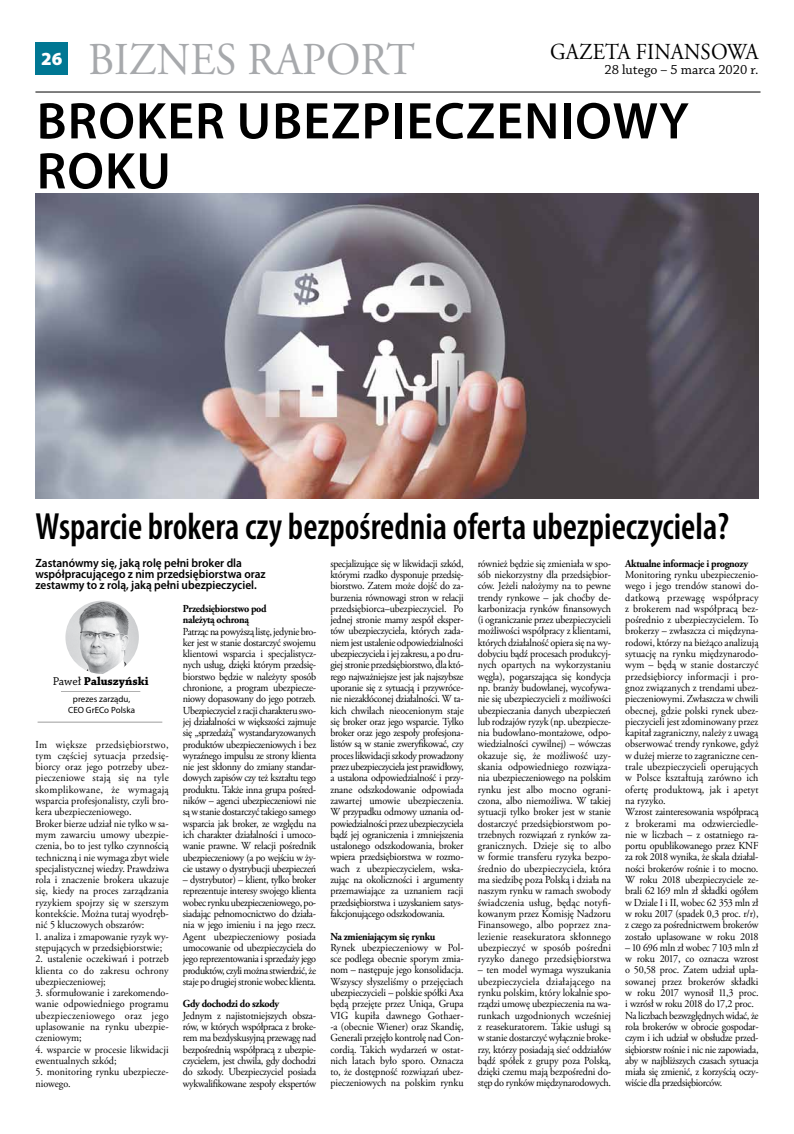
<style>
.page{position:relative;width:794px;height:1134px;background:#fff}
.page>*{position:absolute;margin:0;border:0;box-sizing:border-box;transform-origin:0 0}
.t1{font:600 52px/50px "Myriad Pro";letter-spacing:.02em;color:#000}
.t2{font:45.5px "Adobe Garamond Pro";color:#a7a9ac;scale:.95 1}
.t3{font:600 condensed 38px "Myriad Pro";color:#000;scale:.95 1}
.t4{font:22.8px "Adobe Garamond Pro";letter-spacing:.005em;color:#000;scale:.92 1}
.t5{font:900 18.5px "Myriad Pro";color:#fff}
.t6{font:13.9px "Chaparral Pro";color:#000}
.t7{font:600 12px/11.3px "Myriad Pro";color:#000;scale:.95 1}
.t8{font:700 12px "Chaparral Pro";color:#000}
.t9{font:10.7px/11.3px "Adobe Garamond Pro";letter-spacing:-.005em;color:#000;text-align:justify;scale:.95 1}
.t10{font:10.7px/11.3px "Adobe Garamond Pro";letter-spacing:-.025em;color:#000;scale:.95 1}
.t11{font:700 10.7px/11.3px "Adobe Garamond Pro";letter-spacing:-.03em;color:#000;scale:.95 1}
.t12{font:9px/11px "Myriad Pro";color:#000;text-align:center}
.s1{font-weight:400}
</style>
<div class="page">
<hr style="left:35px;top:92px;width:725px;height:1px;background:#000">
<div style="left:35px;top:43px;width:33px;height:32px;background:#007793"></div>
<img style="left:65px;top:601px;width:74px;height:73px;border-radius:37px">
<hr style="left:61px;top:691px;width:79px;height:1px;background:#000">
<hr style="left:38px;top:722px;width:124px;height:1px;background:#000">
<img style="left:35px;top:194px;width:723px;height:305px">
<h3 class="t5" style="left:41px;top:48px;width:23px">26</h3>
<h2 class="t2" style="left:88px;top:41px;width:345px">Biznes RaPoRt</h2>
<h1 class="t1" style="left:37px;top:100px;width:653px">broker ubezpieczeniowy roku</h1>
<h3 class="t4" style="left:550px;top:43px;width:228px">gazeta finansowa</h3>
<p class="t6" style="left:604px;top:64px;width:156px">28 lutego – 5 marca 2020 r.</p>
<h3 class="t3" style="left:35px;top:513px;width:731px">Wsparcie brokera czy bezpośrednia oferta ubezpieczyciela?</h3>
<p class="t7" style="left:35px;top:558px;width:244px">zastanówmy się, jaką rolę pełni broker dla współpracującego z nim przedsiębiorstwa oraz zestawmy to z rolą, jaką pełni ubezpieczyciel.</p>
<p class="t11" style="left:625px;top:558px;width:131px">Aktualne informacje i prognozy</p>
<p class="t9" style="left:625px;top:570px;width:142px;text-align:left">Monitoring rynku ubezpieczenio&shy;wego i jego trendów stanowi do&shy;datkową przewagę współpracy z brokerem nad współpracą bez&shy;pośrednio z ubezpieczycielem. to brokerzy – zwłaszcza ci międzyna&shy;rodowi, którzy na bieżąco analizują sytuację na rynku międzynarodo&shy;wym – będą w stanie dostarczyć przedsiębiorcy informacji i pro&shy;gnoz związanych z trendami ubez&shy;pieczeniowymi. zwłaszcza w chwili obecnej, gdzie polski rynek ubez&shy;pieczycieli jest zdominowany przez kapitał zagraniczny, należy z uwagą obserwować trendy rynkowe, gdyż w dużej mierze to zagraniczne cen&shy;trale ubezpieczycieli operujących w Polsce kształtują zarówno ich ofertę produktową, jak i apetyt na ryzyko.<br>wzrost zainteresowania współpracą z brokerami ma odzwierciedle&shy;nie w liczbach – z ostatniego ra&shy;portu opublikowanego przez Knf za rok 2018 wynika, że skala działal&shy;ności brokerów rośnie i to mocno. w roku 2018 ubezpieczyciele ze&shy;brali 62 169 mln zł składki ogółem w Dziale i i ii, wobec 62 353 mln zł w roku 2017 (spadek 0,3 proc. r/r), z czego za pośrednictwem brokerów zostało uplasowane w roku 2018</p>
<p class="t10" style="left:625px;top:943px;width:142px">– 10 696 mln zł wobec 7 103 mln zł w roku 2017, co oznacza wzrost o 50,58 proc. zatem udział upla&shy;sowanej przez brokerów składki w roku 2017 wynosił 11,3 proc. i wzrósł w roku 2018 do 17,2 proc. na liczbach bezwzględnych widać, że rola brokerów w obrocie gospodar&shy;czym i ich udział w obsłudze przed&shy;siębiorstw rośnie i nic nie zapowiada, aby w najbliższych czasach sytuacja miała się zmienić, z korzyścią oczy&shy;wiście dla przedsiębiorców.</p>
<p class="t9" style="left:478px;top:559px;width:142px">również będzie się zmieniała w spo&shy;sób niekorzystny dla przedsiębior&shy;ców. Jeżeli nałożymy na to pewne trendy rynkowe – jak choćby de&shy;karbonizacja rynków finansowych (i ograniczanie przez ubezpieczycieli możliwości współpracy z klientami, których działalność opiera się na wy&shy;dobyciu bądź procesach produkcyj&shy;nych opartych na wykorzystaniu węgla), pogarszająca się kondycja np. branży budowlanej, wycofywa&shy;nie się ubezpieczycieli z możliwości ubezpieczania danych ubezpieczeń lub rodzajów ryzyk (np. ubezpiecze&shy;nia budowlano-montażowe, odpo&shy;wiedzialności cywilnej) – wówczas okazuje się, że możliwość uzy&shy;skania odpowiedniego rozwiąza&shy;nia ubezpieczeniowego na polskim rynku jest albo mocno ograni&shy;czona, albo niemożliwa. w takiej sytuacji tylko broker jest w stanie dostarczyć przedsiębiorstwom po&shy;trzebnych rozwiązań z rynków za&shy;granicznych. Dzieje się to albo w formie transferu ryzyka bezpo&shy;średnio do ubezpieczyciela, która ma siedzibę poza Polską i działa na naszym rynku w ramach swobody świadczenia usług, będąc notyfi&shy;kowanym przez Komisję nadzoru finansowego, albo poprzez zna&shy;lezienie reasekuratora skłonnego ubezpieczyć w sposób pośredni ryzyko danego przedsiębiorstwa</p>
<p class="t9" style="left:478px;top:965px;width:142px">– ten model wymaga wyszukania ubezpieczyciela działającego na rynku polskim, który lokalnie spo&shy;rządzi umowę ubezpieczenia na wa&shy;runkach uzgodnionych wcześniej z reasekuratorem. takie usługi są w stanie dostarczyć wyłącznie broke&shy;rzy, którzy posiadają sieć oddziałów bądź spółek z grupy poza Polską, dzięki czemu mają bezpośredni do&shy;stęp do rynków międzynarodowych.</p>
<p class="t9" style="left:330px;top:559px;width:142px">specjalizujące się w likwidacji szkód, którymi rzadko dysponuje przedsię&shy;biorstwo. zatem może dojść do za&shy;burzenia równowagi stron w relacji przedsiębiorca–ubezpieczyciel. Po jednej stronie mamy zespół eksper&shy;tów ubezpieczyciela, których zada&shy;niem jest ustalenie odpowiedzialności ubezpieczyciela i jej zakresu, a po dru&shy;giej stronie przedsiębiorstwo, dla któ&shy;rego najważniejsze jest jak najszybsze uporanie się z sytuacją i przywróce&shy;nie niezakłóconej działalności. w ta&shy;kich chwilach nieocenionym staje się broker oraz jego wsparcie. tylko broker oraz jego zespoły profesjona&shy;listów są w stanie zweryfikować, czy proces likwidacji szkody prowadzony przez ubezpieczyciela jest prawidłowy, a ustalona odpowiedzialność i przy&shy;znane odszkodowanie odpowiada zawartej umowie ubezpieczenia. w przypadku odmowy uznania od&shy;powiedzialności przez ubezpieczyciela bądź jej ograniczenia i zmniejszenia ustalonego odszkodowania, broker wpiera przedsiębiorstwa w rozmo&shy;wach z ubezpieczycielem, wska&shy;zując na okoliczności i argumenty przemawiające za uznaniem racji przedsiębiorstwa i uzyskaniem satys&shy;fakcjonującego odszkodowania.</p>
<p class="t11" style="left:330px;top:931px;width:112px">Na zmieniającym się rynku</p>
<p class="t9" style="left:330px;top:943px;width:142px">Rynek ubezpieczeniowy w Pol&shy;sce podlega obecnie sporym zmia&shy;nom – następuje jego konsolidacja. wszyscy słyszeliśmy o przejęciach ubezpieczycieli – polskie spółki axa będą przejęte przez Uniqa, grupa Vig kupiła dawnego gothaer--a (obecnie wiener) oraz skandię, generali przejęło kontrolę nad Con&shy;cordią. takich wydarzeń w ostat&shy;nich latach było sporo. oznacza to, że dostępność rozwiązań ubez&shy;pieczeniowych na polskim rynku</p>
<p class="t11" style="left:183px;top:604px;width:90px">Przedsiębiorstwo pod należytą ochroną</p>
<p class="t9" style="left:183px;top:626px;width:142px">Patrząc na powyższą listę, jedynie bro&shy;ker jest w stanie dostarczyć swojemu klientowi wsparcia i specjalistycz&shy;nych usług, dzięki którym przedsię&shy;biorstwo będzie w należyty sposób chronione, a program ubezpiecze&shy;niowy dopasowany do jego potrzeb.<br>Ubezpieczyciel z racji charakteru swo&shy;jej działalności w większości zajmuje się „sprzedażą” wystandaryzowanych produktów ubezpieczeniowych i bez wyraźnego impulsu ze strony klienta nie jest skłonny do zmiany standar&shy;dowych zapisów czy też kształtu tego produktu. także inna grupa pośred&shy;ników – agenci ubezpieczeniowi nie są w stanie dostarczyć takiego samego wsparcia jak broker, ze względu na ich charakter działalności i umoco&shy;wanie prawne. w relacji pośrednik ubezpieczeniowy (a po wejściu w ży&shy;cie ustawy o dystrybucji ubezpieczeń</p>
<p class="t9" style="left:183px;top:875px;width:142px">– dystrybutor) – klient, tylko broker reprezentuje interesy swojego klienta wobec rynku ubezpieczeniowego, po&shy;siadając pełnomocnictwo do działa&shy;nia w jego imieniu i na jego rzecz. agent ubezpieczeniowy posiada umocowanie od ubezpieczyciela do jego reprezentowania i sprzedaży jego produktów, czyli można stwierdzić, że staje po drugiej stronie wobec klienta.</p>
<p class="t11" style="left:183px;top:999px;width:103px">Gdy dochodzi do szkody</p>
<p class="t9" style="left:183px;top:1011px;width:142px">Jednym z najistotniejszych obsza&shy;rów, w których współpraca z broke&shy;rem ma bezdyskusyjną przewagę nad bezpośrednią współpracą z ubezpie&shy;czycielem, jest chwila, gdy dochodzi do szkody. Ubezpieczyciel posiada wykwalifikowane zespoły ekspertów</p>
<p class="t8" style="left:53px;top:674px;width:97px"><span class="s1">Paweł</span> Paluszyński</p>
<p class="t12" style="left:68px;top:694px;width:68px">prezes zarządu,<br>CEO GrECo Polska</p>
<p class="t9" style="left:35px;top:739px;width:142px;text-align:left">im większe przedsiębiorstwo, tym częściej sytuacja przedsię&shy;biorcy oraz jego potrzeby ubez&shy;pieczeniowe stają się na tyle skomplikowane, że wymagają wsparcia profesjonalisty, czyli bro&shy;kera ubezpieczeniowego.<br>Broker bierze udział nie tylko w sa&shy;mym zawarciu umowy ubezpie&shy;czenia, bo to jest tylko czynnością techniczną i nie wymaga zbyt wiele specjalistycznej wiedzy. Prawdziwa rola i znaczenie brokera ukazuje się, kiedy na proces zarządzania ryzykiem spojrzy się w szerszym kontekście. Można tutaj wyodręb&shy;nić 5 kluczowych obszarów:</p>
<p class="t9" style="left:35px;top:932px;width:142px">1. analiza i zmapowanie ryzyk wy&shy;stępujących w przedsiębiorstwie;</p>
<p class="t9" style="left:35px;top:954px;width:142px">2. ustalenie oczekiwań i potrzeb klienta co do zakresu ochrony ubezpieczeniowej;</p>
<p class="t9" style="left:35px;top:988px;width:142px">3. sformułowanie i zarekomendo&shy;wanie odpowiedniego programu ubezpieczeniowego oraz jego uplasowanie na rynku ubezpie&shy;czeniowym;</p>
<p class="t9" style="left:35px;top:1044px;width:142px">4. wsparcie w procesie likwidacji ewentualnych szkód;</p>
<p class="t9" style="left:35px;top:1067px;width:142px">5. monitoring rynku ubezpiecze&shy;niowego.</p>
</div>
